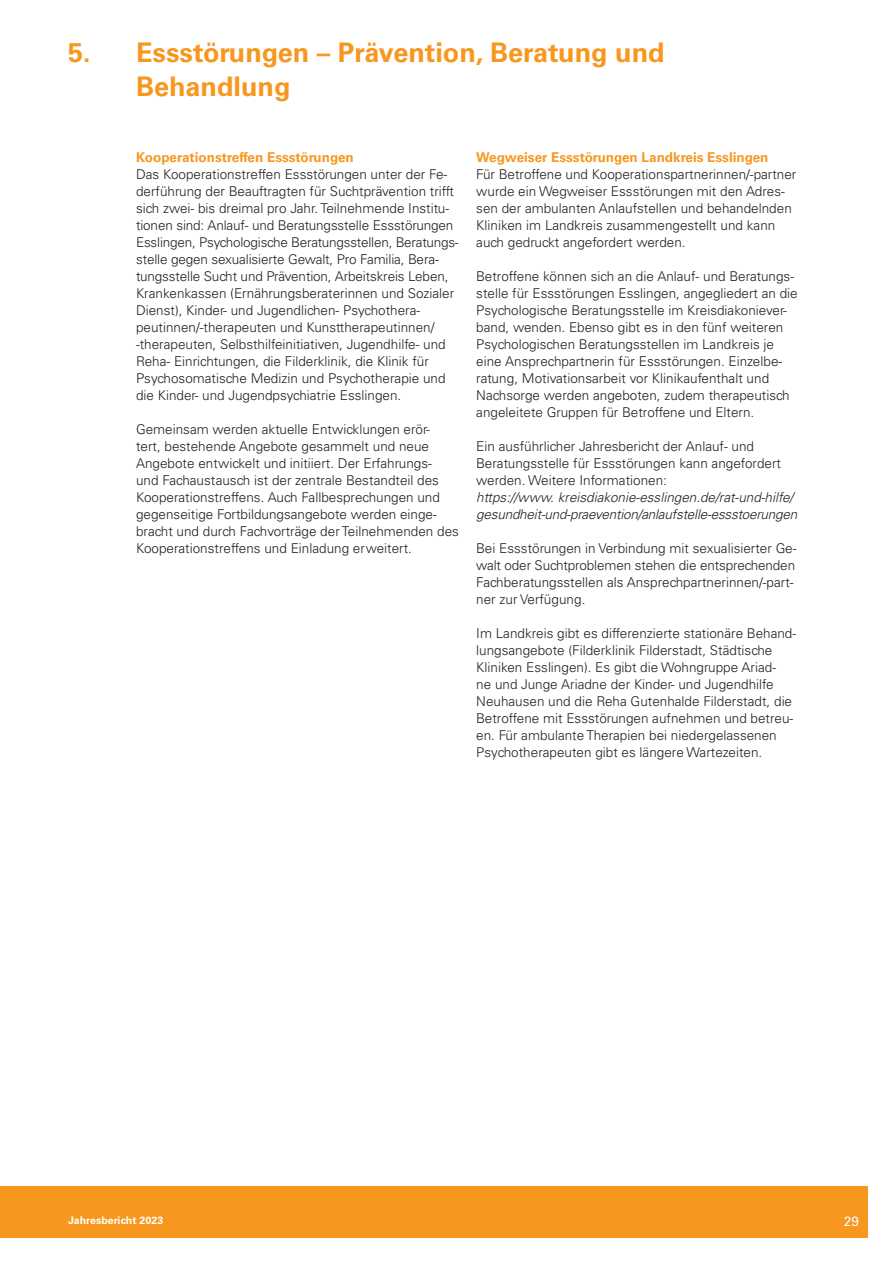
<style>
.page{position:relative;width:893px;height:1263px;background:#fff}
.page>*{position:absolute;margin:0;border:0;box-sizing:border-box;transform-origin:0 0}
.t1{font:700 27px/34px "Univers LT Std";color:#f7971d}
.t2{font:300 13.5px/17px "Univers LT Std";color:#231f20}
.t3{font:italic 300 13.5px/17px "Univers LT Std";letter-spacing:-.015em;color:#231f20}
.t4{font:700 13.5px "Univers LT Std";color:#f7971d}
.t5{font:13.5px "Univers LT Std";color:#fff}
.t6{font:700 10.5px "Univers LT Std";letter-spacing:.01em;color:#fff}
</style>
<div class="page">
<div style="left:0;top:1186px;width:867px;height:51px;background:#f7971d"></div>
<h1 class="t1" style="left:136px;top:36px;width:530px;text-indent:-68px">5. Essstörungen – Prävention, Beratung und<br>Behandlung</h1>
<p class="t4" style="left:136px;top:149px;width:219px">Kooperationstreffen Essstörungen</p>
<p class="t2" style="left:136px;top:165px;width:324px">Das Kooperationstreffen Essstörungen unter der Fe&shy;derführung der Beauftragten für Suchtprävention trifft sich zwei- bis dreimal pro Jahr. Teilnehmende Institu&shy;tionen sind: Anlauf- und Beratungsstelle Essstörungen Esslingen, Psychologische Beratungsstellen, Beratungs&shy;stelle gegen sexualisierte Gewalt, Pro Familia, Bera&shy;tungsstelle Sucht und Prävention, Arbeitskreis Leben, Krankenkassen (Ernährungsberaterinnen und Sozialer Dienst), Kinder- und Jugendlichen- Psychothera&shy;peutinnen/-therapeuten und Kunsttherapeutinnen/ -therapeuten, Selbsthilfeinitiativen, Jugendhilfe- und Reha- Einrichtungen, die Filderklinik, die Klinik für Psychosomatische Medizin und Psychotherapie und die Kinder- und Jugendpsychiatrie Esslingen.</p>
<p class="t2" style="left:136px;top:420px;width:324px">Gemeinsam werden aktuelle Entwicklungen erör-<br>tert, bestehende Angebote gesammelt und neue Angebote entwickelt und initiiert. Der Erfahrungs-<br>und Fachaustausch ist der zentrale Bestandteil des Kooperationstreffens. Auch Fallbesprechungen und gegenseitige Fortbildungsangebote werden einge&shy;bracht und durch Fachvorträge der Teilnehmenden des Kooperationstreffens und Einladung erweitert.</p>
<p class="t4" style="left:476px;top:149px;width:294px">Wegweiser Essstörungen Landkreis Esslingen</p>
<p class="t2" style="left:476px;top:165px;width:322px">Für Betroffene und Kooperationspartnerinnen/-partner wurde ein Wegweiser Essstörungen mit den Adres&shy;sen der ambulanten Anlaufstellen und behandelnden Kliniken im Landkreis zusammengestellt und kann auch gedruckt angefordert werden.</p>
<p class="t2" style="left:476px;top:267px;width:323px">Betroffene können sich an die Anlauf- und Beratungs&shy;stelle für Essstörungen Esslingen, angegliedert an die Psychologische Beratungsstelle im Kreisdiakoniever&shy;band, wenden. Ebenso gibt es in den fünf weiteren Psychologischen Beratungsstellen im Landkreis je eine Ansprechpartnerin für Essstörungen. Einzelbe&shy;ratung, Motivationsarbeit vor Klinikaufenthalt und Nachsorge werden angeboten, zudem therapeutisch angeleitete Gruppen für Betroffene und Eltern.</p>
<p class="t2" style="left:476px;top:438px;width:306px">Ein ausführlicher Jahresbericht der Anlauf- und<br>Beratungsstelle für Essstörungen kann angefordert werden. Weitere Informationen:</p>
<p class="t3" style="left:476px;top:489px;width:322px">https://www. kreisdiakonie-esslingen.de/rat-und-hilfe/ gesundheit-und-praevention/anlaufstelle-essstoerungen</p>
<p class="t2" style="left:476px;top:540px;width:322px">Bei Essstörungen in Verbindung mit sexualisierter Ge&shy;walt oder Suchtproblemen stehen die entsprechenden Fachberatungsstellen als Ansprechpartnerinnen/-part&shy;ner zur Verfügung.</p>
<p class="t2" style="left:476px;top:625px;width:321px">Im Landkreis gibt es differenzierte stationäre Behand&shy;lungsangebote (Filderklinik Filderstadt, Städtische Kliniken Esslingen). Es gibt die Wohngruppe Ariad-<br>ne und Junge Ariadne der Kinder- und Jugendhilfe Neuhausen und die Reha Gutenhalde Filderstadt, die Betroffene mit Essstörungen aufnehmen und betreu&shy;en. Für ambulante Therapien bei niedergelassenen Psychotherapeuten gibt es längere Wartezeiten.</p>
<p class="t6" style="left:68px;top:1214px;width:97px">Jahresbericht 2023</p>
<p class="t5" style="left:844px;top:1213px;width:17px">29</p>
</div>
